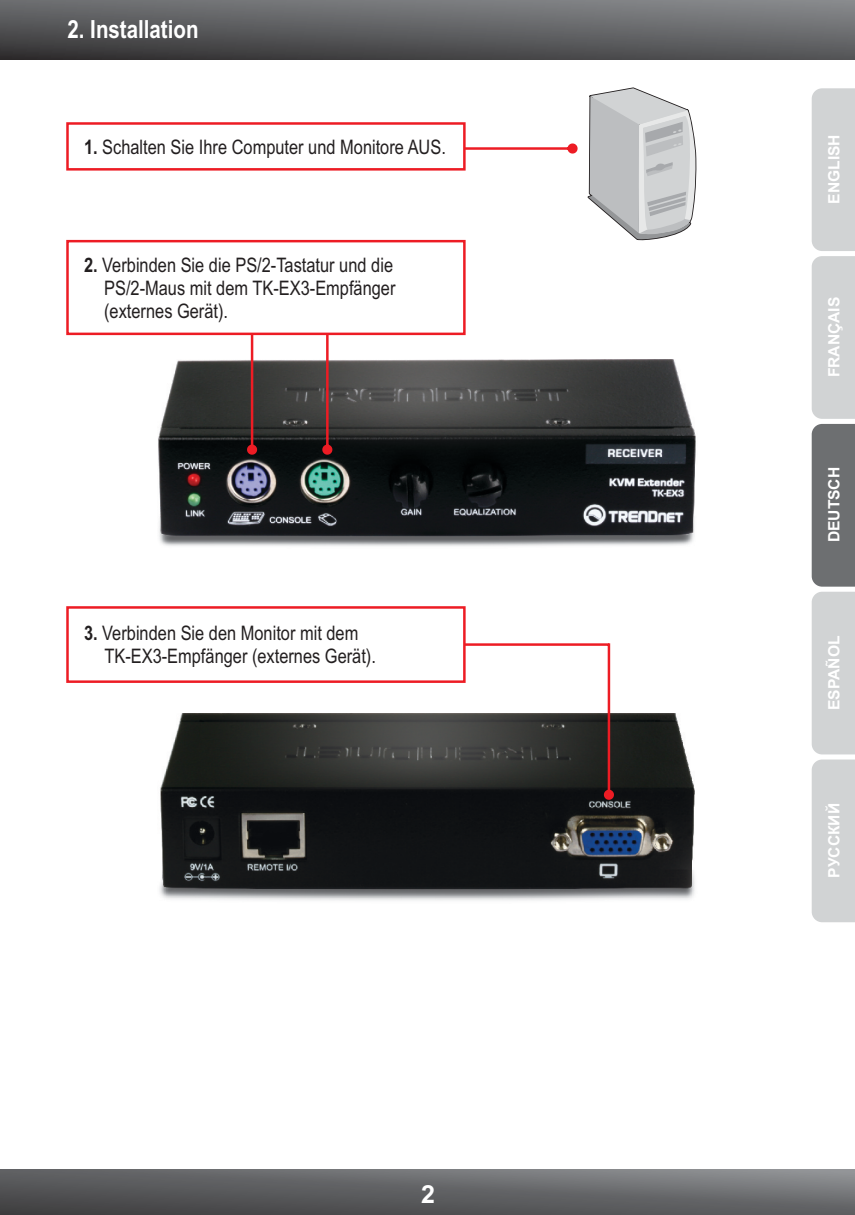
<style>
.page{position:relative;width:855px;height:1215px;background:#fff}
.page>*{position:absolute;margin:0;border:0;box-sizing:border-box;transform-origin:0 0}
.t1{font:700 25px "Arial Narrow";color:#fff}
.t2{font:700 25px "Arial";color:#fff}
.t3{font:20px/22.8px "Arial Narrow";color:#231f20}
.t4{font:700 15.5px "Arial";color:#fff}
.s1{font-weight:700}
</style>
<div class="page">
<svg style="left:0;top:0;width:855px;height:59px;background:#5f6062"></svg>
<svg style="left:0;top:1170px;width:855px;height:45px;background:#616264"></svg>
<svg style="left:812px;top:88px;width:43px;height:666px;background:#b9bbbd"></svg>
<div style="left:812px;top:760px;width:43px;height:162px;background:#d1d3d4"></div>
<img style="left:159px;top:713px;width:536px;height:188px">
<svg style="left:66px;top:606px;width:548px;height:194px"></svg>
<img style="left:158px;top:455px;width:538px;height:91px">
<svg style="left:66px;top:87px;width:631px;height:368px"></svg>
<p class="t1" style="left:68px;top:19px;width:133px">2. Installation</p>
<p class="t3" style="left:84px;top:137px;width:363px"><span class="s1">1.</span> Schalten Sie Ihre Computer und Monitore AUS.</p>
<p class="t3" style="left:104px;top:256px;width:293px;text-indent:-20px"><span class="s1">2.</span> Verbinden Sie die PS/2-Tastatur und die<br>PS/2-Maus mit dem TK-EX3-Empfänger (externes Gerät).</p>
<p class="t3" style="left:104px;top:624px;width:273px;text-indent:-20px"><span class="s1">3.</span> Verbinden Sie den Monitor mit dem<br>TK-EX3-Empfänger (externes Gerät).</p>
<p class="t2" style="left:421px;top:1184px;width:15px">2</p>
<p class="t4" style="left:828px;top:204px;width:71px;rotate:-90deg">ENGLISH</p>
<p class="t4" style="left:828px;top:377px;width:82px;rotate:-90deg">FRANÇAIS</p>
<p class="t4" style="left:828px;top:542px;width:77px;rotate:-90deg">DEUTSCH</p>
<p class="t4" style="left:828px;top:710px;width:76px;rotate:-90deg">ESPAÑOL</p>
<p class="t4" style="left:828px;top:878px;width:76px;rotate:-90deg">РУССКИЙ</p>
</div>
